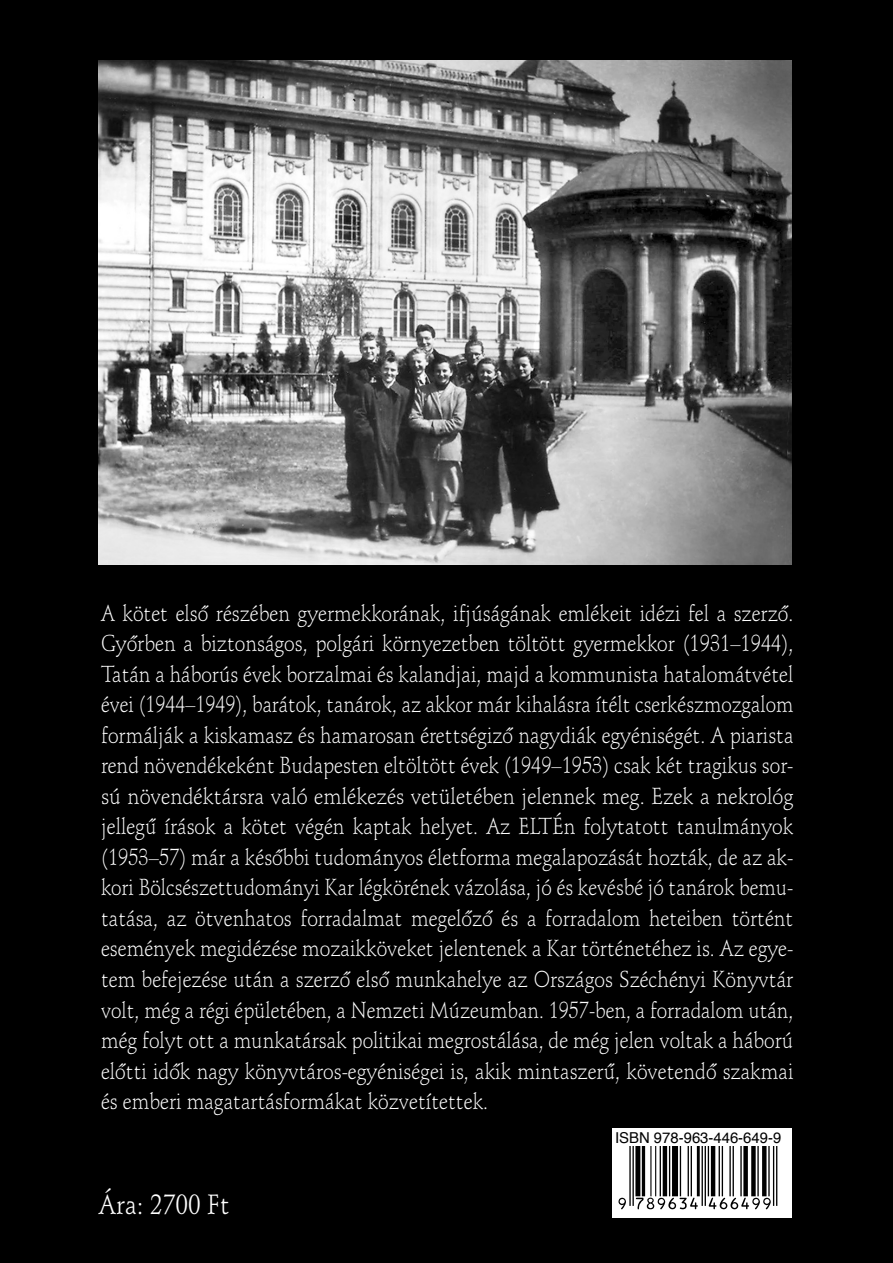
<style>
.page{position:relative;width:893px;height:1263px;background:#000}
.page>*{position:absolute;margin:0;border:0;box-sizing:border-box;transform-origin:0 0}
.t1{font:27px "Schneidler HU Normal";color:#fff;scale:.91 1}
.t2{font:22.5px/30.6px "Schneidler Light HU Normal";color:#fff;text-align:justify;scale:.9 1}
.t3{font:15px "Helvetica";color:#000}
</style>
<div class="page">
<div style="left:612px;top:1128px;width:180px;height:90px;background:#fff"></div>
<svg style="left:621px;top:1146px;width:157px;height:64px"></svg>
<hr style="left:629px;top:1128px;width:2px;height:78px;background:#000">
<hr style="left:632px;top:1128px;width:2px;height:78px;background:#000">
<div style="left:635px;top:1128px;width:5px;height:68px;background:#000"></div>
<hr style="left:642px;top:1128px;width:3px;height:68px;background:#000">
<hr style="left:650px;top:1128px;width:1px;height:68px;background:#000">
<hr style="left:655px;top:1128px;width:1px;height:68px;background:#000">
<hr style="left:660px;top:1128px;width:1px;height:68px;background:#000">
<hr style="left:663px;top:1128px;width:4px;height:68px;background:#000">
<hr style="left:669px;top:1128px;width:1px;height:68px;background:#000">
<div style="left:672px;top:1128px;width:6px;height:68px;background:#000"></div>
<hr style="left:680px;top:1128px;width:1px;height:68px;background:#000">
<hr style="left:688px;top:1128px;width:1px;height:68px;background:#000">
<hr style="left:691px;top:1128px;width:1px;height:68px;background:#000">
<hr style="left:697px;top:1128px;width:3px;height:68px;background:#000">
<hr style="left:702px;top:1128px;width:1px;height:78px;background:#000">
<hr style="left:705px;top:1128px;width:1px;height:78px;background:#000">
<hr style="left:708px;top:1128px;width:1px;height:68px;background:#000">
<hr style="left:711px;top:1128px;width:4px;height:68px;background:#000">
<hr style="left:719px;top:1128px;width:1px;height:68px;background:#000">
<hr style="left:722px;top:1128px;width:1px;height:68px;background:#000">
<hr style="left:729px;top:1128px;width:2px;height:68px;background:#000">
<hr style="left:733px;top:1128px;width:1px;height:68px;background:#000">
<hr style="left:740px;top:1128px;width:2px;height:68px;background:#000">
<div style="left:743px;top:1128px;width:5px;height:68px;background:#000"></div>
<div style="left:751px;top:1128px;width:5px;height:68px;background:#000"></div>
<hr style="left:757px;top:1128px;width:2px;height:68px;background:#000">
<svg style="left:762px;top:1146px;width:4px;height:50px"></svg>
<hr style="left:768px;top:1128px;width:2px;height:68px;background:#000">
<hr style="left:773px;top:1128px;width:1px;height:78px;background:#000">
<hr style="left:776px;top:1128px;width:1px;height:78px;background:#000">
<svg style="left:618px;top:1198px;width:8px;height:11px"></svg>
<svg style="left:636px;top:1197px;width:62px;height:12px"></svg>
<svg style="left:709px;top:1198px;width:62px;height:11px"></svg>
<div style="left:612px;top:1128px;width:180px;height:17px;background:#fff"></div>
<img style="left:99px;top:60px;width:692px;height:504px">
<p class="t2" style="left:101px;top:597px;width:771px">A kötet elsô részében gyermekkorának, ifjúságának emlékeit idézi fel a szerzô.<br>Gyôrben a biztonságos, polgári környezetben töltött gyermekkor (1931–1944), Tatán a háborús évek borzalmai és kalandjai, majd a kommunista hatalomátvétel évei (1944–1949), barátok, tanárok, az akkor már kihalásra ítélt cserkészmozgalom formálják a kiskamasz és hamarosan érettségizô nagydiák egyéniségét. A piarista rend növendékeként Budapesten eltöltött évek (1949–1953) csak két tragikus sor&shy;sú növendéktársra való emlékezés vetületében jelennek meg. Ezek a nekrológ jel legû írások a kötet végén kaptak helyet. Az ELTÉn folytatott tanulmányok (1953–57) már a késôbbi tudományos életforma megalapozását hozták, de az ak - kori Bölcsészettudományi Kar légkörének vázolása, jó és kevésbé jó tanárok be mu - t atása, az ötvenhatos forradalmat megelôzô és a forradalom heteiben tör tént események megidézése mozaikköveket jelentenek a Kar történetéhez is. Az egye&shy;tem befejezése után a szerzô elsô munkahelye az Országos Széchényi Könyvtár volt, még a régi épületében, a Nemzeti Múzeumban. 1957-ben, a forradalom után, még folyt ott a munkatársak politikai megrostálása, de még jelen voltak a háború elôtti idôk nagy könyvtáros-egyéniségei is, akik mintaszerû, követendô szakmai és emberi magatartásformákat közvetítettek.</p>
<p class="t1" style="left:99px;top:1188px;width:145px">Ára: 2700 Ft</p>
<p class="t3" style="left:615px;top:1126px;width:168px">ISBN 978-963-446-649-9</p>
</div>
